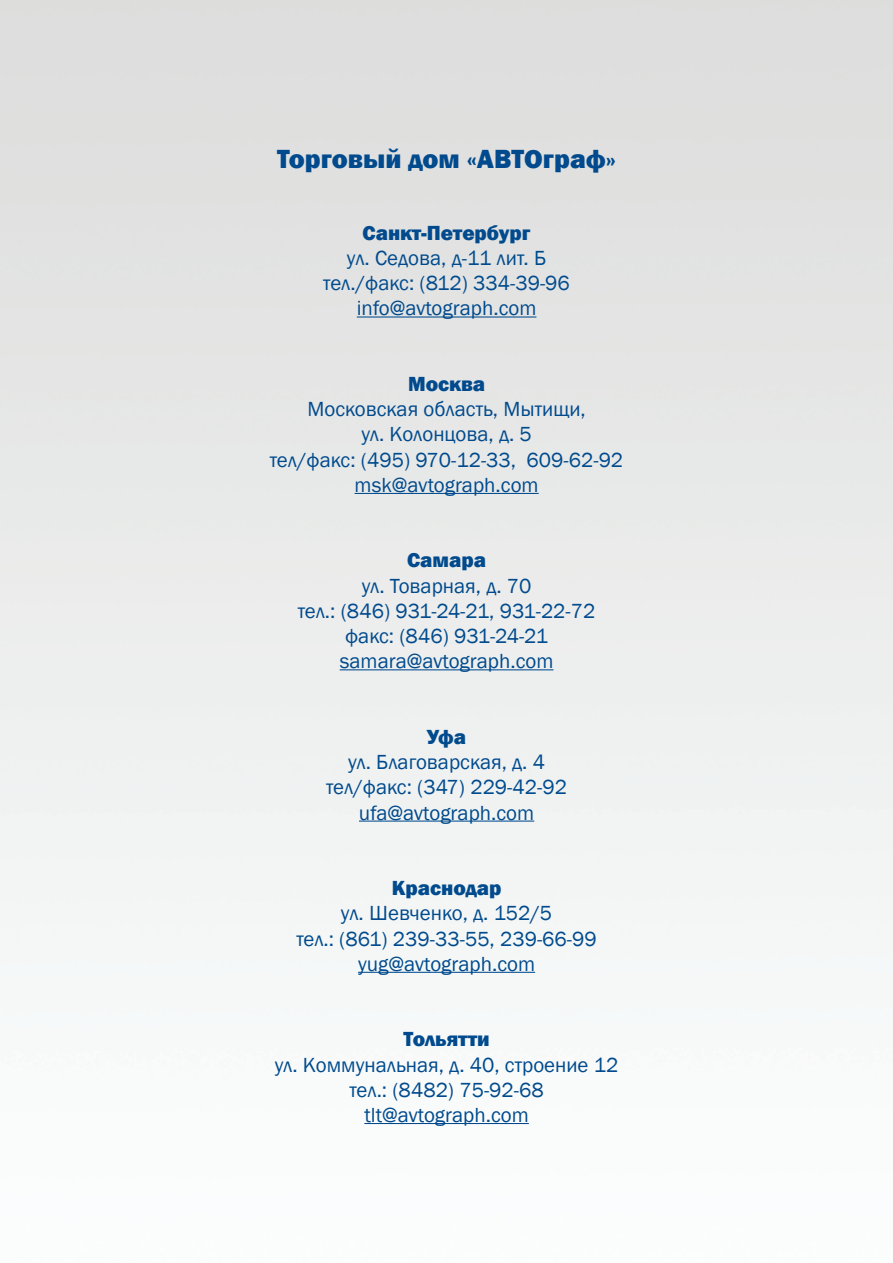
<style>
.page{position:relative;width:893px;height:1263px;background:#fff}
.page>*{position:absolute;margin:0;border:0;box-sizing:border-box;transform-origin:0 0}
.t1{font:800 27px "Franklin Gothic";color:#004a8d}
.t2{font:21px/25.2px "Franklin Gothic";color:#004a8d;text-align:center}
.t3{font:800 21px "Franklin Gothic";color:#004a8d}
</style>
<div class="page">
<hr style="left:357px;top:316px;width:179px;height:2px;background:#004a8d">
<hr style="left:355px;top:493px;width:184px;height:1px;background:#004a8d">
<hr style="left:340px;top:669px;width:213px;height:1px;background:#004a8d">
<hr style="left:359px;top:820px;width:175px;height:2px;background:#004a8d">
<hr style="left:358px;top:972px;width:177px;height:1px;background:#004a8d">
<hr style="left:364px;top:1123px;width:165px;height:1px;background:#004a8d">
<p class="t1" style="left:277px;top:141px;width:341px">Торговый дом «АВТОграф»</p>
<p class="t3" style="left:363px;top:219px;width:170px">Санкт-Петербург</p>
<p class="t2" style="left:323px;top:246px;width:248px">ул. Седова, д-11 лит. Б тел./факс: (812) 334-39-96 info@avtograph.com</p>
<p class="t3" style="left:408px;top:370px;width:79px">Москва</p>
<p class="t2" style="left:270px;top:397px;width:355px">Московская область, Мытищи,<br>ул. Колонцова, д. 5<br>тел/факс: (495) 970-12-33, 609-62-92 msk@avtograph.com</p>
<p class="t3" style="left:407px;top:547px;width:81px">Самара</p>
<p class="t2" style="left:298px;top:573px;width:299px">ул. Товарная, д. 70<br>тел.: (846) 931-24-21, 931-22-72 факс: (846) 931-24-21 samara@avtograph.com</p>
<p class="t3" style="left:427px;top:723px;width:40px">Уфа</p>
<p class="t2" style="left:326px;top:750px;width:242px">ул. Благоварская, д. 4 тел/факс: (347) 229-42-92 ufa@avtograph.com</p>
<p class="t3" style="left:392px;top:874px;width:111px">Краснодар</p>
<p class="t2" style="left:296px;top:901px;width:302px">ул. Шевченко, д. 152/5<br>тел.: (861) 239-33-55, 239-66-99 yug@avtograph.com</p>
<p class="t3" style="left:403px;top:1026px;width:88px">Тольятти</p>
<p class="t2" style="left:275px;top:1052px;width:345px">ул. Коммунальная, д. 40, строение 12 тел.: (8482) 75-92-68 tlt@avtograph.com</p>
</div>
